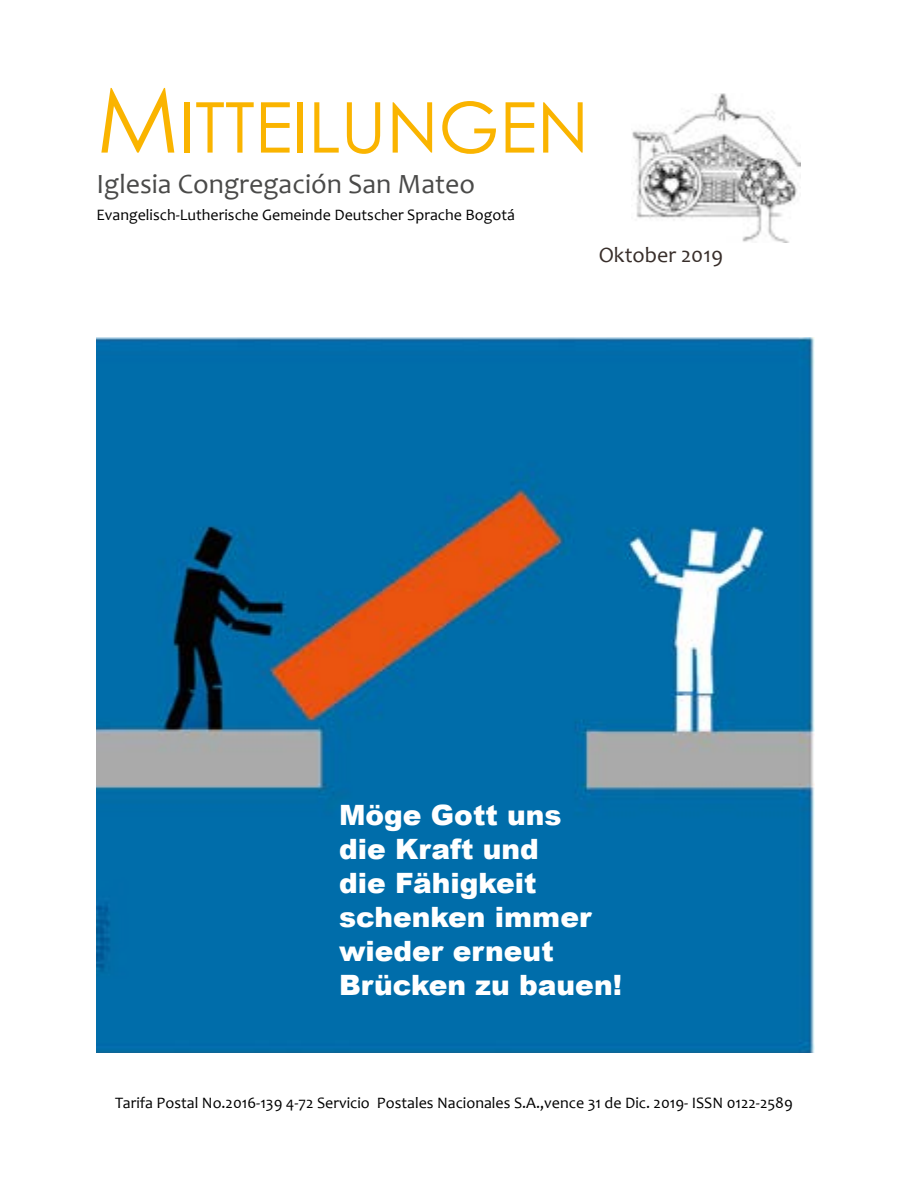
<style>
.page{position:relative;width:908px;height:1191px;background:#fff}
.page>*{position:absolute;margin:0;border:0;box-sizing:border-box;transform-origin:0 0}
.t1{font:70px "Century Gothic";color:#fab400}
.t2{font:900 28px/34px "Arial";color:#fff}
.t3{font:28px "Candara";color:#4a4a49}
.t4{font:22px "Candara";color:#382e2a}
.t5{font:16px "Candara";color:#000}
.s1{font-size:90px}
</style>
<div class="page">
<img style="left:632px;top:94px;width:168px;height:148px">
<img style="left:96px;top:338px;width:718px;height:714px">
<h1 class="t1" style="left:96px;top:85px;width:493px"><span class="s1">M</span>ITTEILUNGEN</h1>
<h2 class="t3" style="left:96px;top:167px;width:380px">Iglesia Congregación San Mateo</h2>
<p class="t5" style="left:96px;top:205px;width:420px">Evangelisch-Lutherische Gemeinde Deutscher Sprache Bogotá</p>
<h3 class="t4" style="left:598px;top:242px;width:126px">Oktober 2019</h3>
<h2 class="t2" style="left:339px;top:797px;width:284px">Möge Gott uns<br>die Kraft und<br>die Fähigkeit schenken immer wieder erneut<br>Brücken zu bauen!</h2>
<p class="t5" style="left:115px;top:1092px;width:678px">Tarifa Postal No.2016-139 4-72 Servicio Postales Nacionales S.A.,vence 31 de Dic. 2019- ISSN 0122-2589</p>
</div>
